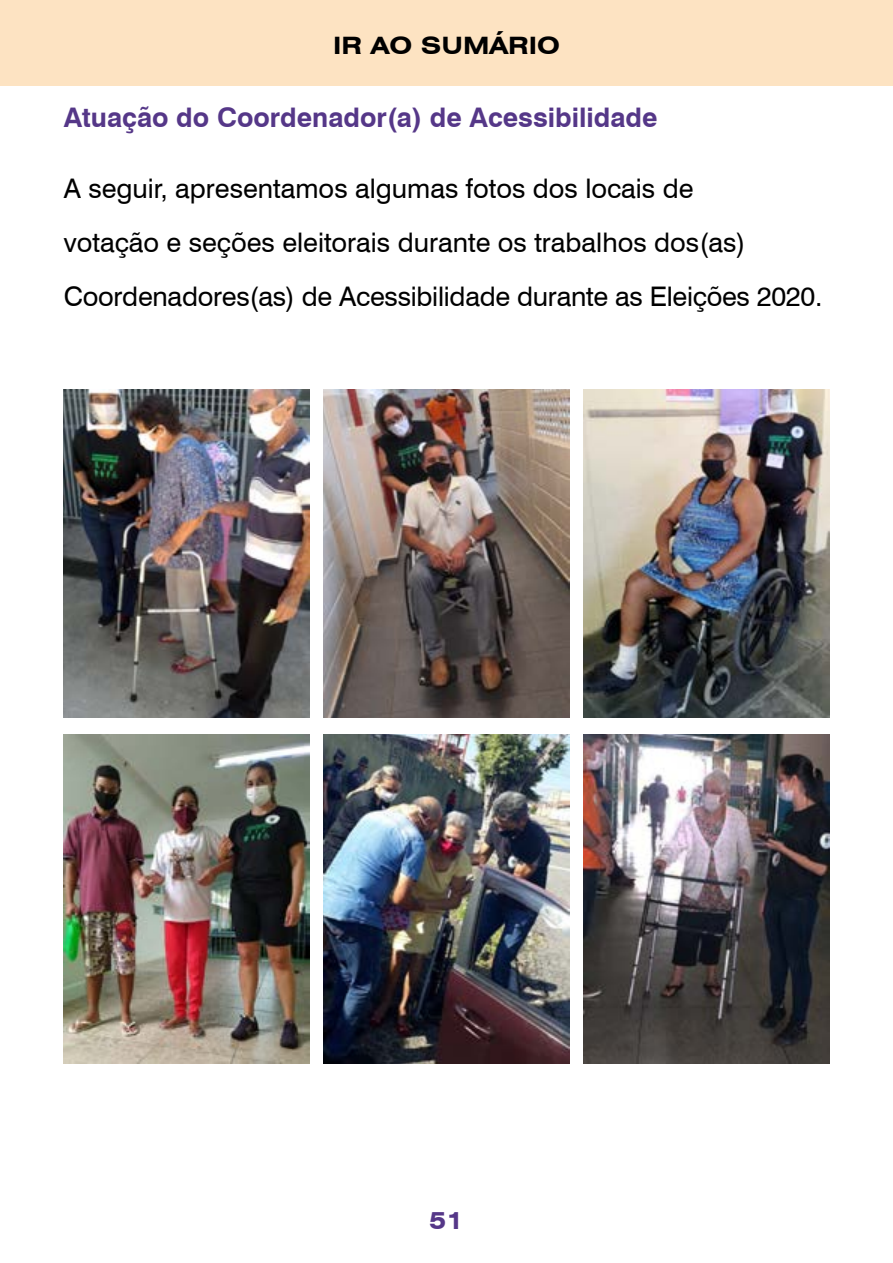
<style>
.page{position:relative;width:893px;height:1263px;background:#fff}
.page>*{position:absolute;margin:0;border:0;box-sizing:border-box;transform-origin:0 0}
.texto-01{font:27px/54px "Swiss 721 BT";color:#000}
.Titulo_-_02{font:700 27px "Swiss 721 BT";color:#553788}
.t1{font:700 expanded 24px "Swiss 721 BT";color:#000}
.t2{font:700 expanded 24px "Swiss 721 BT";color:#553788}
</style>
<div class="page">
<img style="left:324px;top:389px;width:245px;height:329px">
<img style="left:64px;top:389px;width:245px;height:329px">
<img style="left:584px;top:389px;width:245px;height:329px">
<img style="left:324px;top:734px;width:245px;height:329px">
<img style="left:64px;top:734px;width:245px;height:329px">
<img style="left:584px;top:734px;width:245px;height:329px">
<div style="left:0;top:0;width:893px;height:85px;background:#fde3c2"></div>
<p class="t1" style="left:333px;top:31px;width:228px">IR AO SUMÁRIO</p>
<p class="Titulo_-_02" style="left:64px;top:101px;width:595px">Atuação do Coordenador(a) de Acessibilidade</p>
<p class="texto-01" style="left:64px;top:161px;width:760px">A seguir, apresentamos algumas fotos dos locais de<br>votação e seções eleitorais durante os trabalhos dos(as)<br>Coordenadores(as) de Acessibilidade durante as Eleições 2020.</p>
<p class="t2" style="left:429px;top:1206px;width:36px">51</p>
</div>
